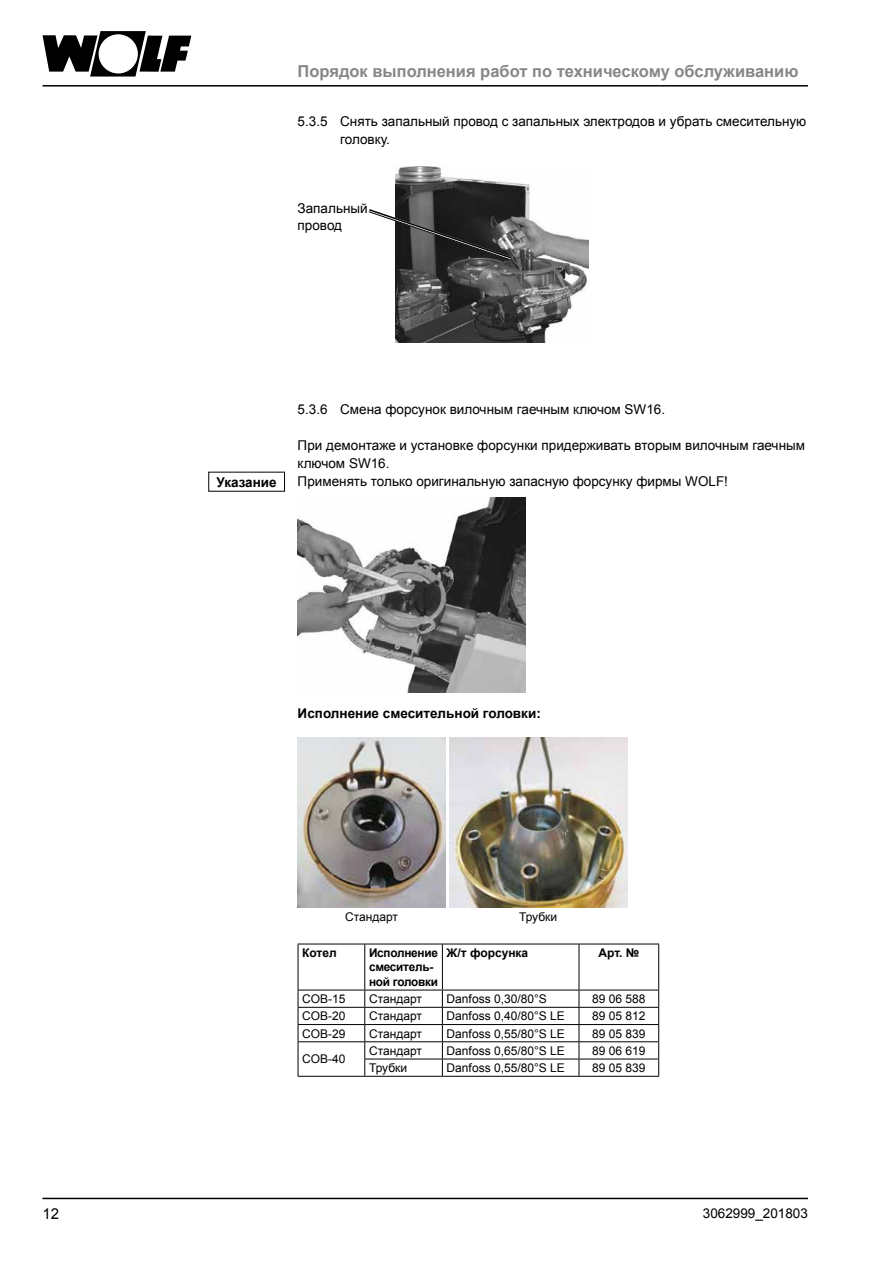
<style>
.page{position:relative;width:893px;height:1263px;background:#fff}
.page>*{position:absolute;margin:0;border:0;box-sizing:border-box;transform-origin:0 0}
.t1{font:700 16.5px "Arial";color:#878787}
.t2{font:15px "Arial";color:#000}
.t3{font:13.5px/18px "Arial";color:#000}
.t4{font:700 13.5px "Arial";color:#000}
.t5{font:12px "Arial";color:#000}
.t6{font:700 12px/14.4px "Arial";letter-spacing:-.02em;color:#000}
.t7{font:700 12px "Arial";color:#000}
</style>
<div class="page">
<svg style="left:43px;top:31px;width:148px;height:46px"></svg>
<hr style="left:43px;top:85px;width:765px;height:2px;background:#000">
<hr style="left:43px;top:1198px;width:765px;height:1px;background:#000">
<img style="left:395px;top:166px;width:194px;height:177px">
<svg style="left:368px;top:207px;width:146px;height:55px"></svg>
<img style="left:298px;top:497px;width:227px;height:196px">
<img style="left:298px;top:737px;width:147px;height:170px">
<img style="left:449px;top:738px;width:178px;height:170px">
<hr style="left:298px;top:1076px;width:67px;height:1px;background:#000">
<hr style="left:298px;top:944px;width:67px;height:1px;background:#000">
<hr style="left:298px;top:944px;width:1px;height:46px;background:#000">
<hr style="left:365px;top:944px;width:77px;height:1px;background:#000">
<hr style="left:364px;top:944px;width:1px;height:46px;background:#000">
<hr style="left:442px;top:944px;width:137px;height:1px;background:#000">
<hr style="left:442px;top:944px;width:1px;height:46px;background:#000">
<hr style="left:579px;top:944px;width:80px;height:1px;background:#000">
<hr style="left:579px;top:944px;width:1px;height:46px;background:#000">
<hr style="left:658px;top:944px;width:1px;height:46px;background:#000">
<hr style="left:298px;top:990px;width:67px;height:1px;background:#000">
<hr style="left:365px;top:990px;width:77px;height:1px;background:#000">
<hr style="left:442px;top:990px;width:137px;height:1px;background:#000">
<hr style="left:579px;top:990px;width:80px;height:1px;background:#000">
<hr style="left:298px;top:1007px;width:67px;height:1px;background:#000">
<hr style="left:365px;top:1007px;width:77px;height:1px;background:#000">
<hr style="left:442px;top:1007px;width:137px;height:1px;background:#000">
<hr style="left:579px;top:1007px;width:80px;height:1px;background:#000">
<hr style="left:298px;top:1024px;width:67px;height:1px;background:#000">
<hr style="left:365px;top:1024px;width:77px;height:1px;background:#000">
<hr style="left:442px;top:1024px;width:137px;height:1px;background:#000">
<hr style="left:579px;top:1024px;width:80px;height:1px;background:#000">
<hr style="left:298px;top:1041px;width:67px;height:1px;background:#000">
<svg style="left:298px;top:990px;width:1px;height:86px"></svg>
<hr style="left:365px;top:1041px;width:77px;height:1px;background:#000">
<hr style="left:442px;top:1041px;width:137px;height:1px;background:#000">
<hr style="left:579px;top:1041px;width:80px;height:1px;background:#000">
<hr style="left:364px;top:1059px;width:78px;height:1px;background:#000">
<svg style="left:364px;top:990px;width:1px;height:86px"></svg>
<hr style="left:442px;top:1059px;width:137px;height:1px;background:#000">
<svg style="left:442px;top:990px;width:1px;height:86px"></svg>
<hr style="left:579px;top:1059px;width:80px;height:1px;background:#000">
<svg style="left:579px;top:990px;width:1px;height:86px"></svg>
<svg style="left:658px;top:990px;width:1px;height:86px"></svg>
<hr style="left:365px;top:1076px;width:77px;height:1px;background:#000">
<hr style="left:442px;top:1076px;width:137px;height:1px;background:#000">
<hr style="left:579px;top:1076px;width:80px;height:1px;background:#000">
<p class="t1" style="left:298px;top:60px;width:502px">Порядок выполнения работ по техническому обслуживанию</p>
<p class="t3" style="left:340px;top:112px;width:468px;text-indent:-43px">5.3.5 Снять запальный провод с запальных электродов и убрать смесительную головку.</p>
<p class="t3" style="left:298px;top:201px;width:72px;line-height:16.2px">Запальный провод</p>
<p class="t4" style="left:216px;top:473px;width:62px">Указание</p>
<p class="t3" style="left:298px;top:400px;width:369px">5.3.6 Смена форсунок вилочным гаечным ключом SW16.</p>
<p class="t3" style="left:298px;top:436px;width:509px">При демонтаже и установке форсунки придерживать вторым вилочным гаечным ключом SW16.<br>Применять только оригинальную запасную форсунку фирмы WOLF!</p>
<p class="t4" style="left:298px;top:704px;width:245px">Исполнение смесительной головки:</p>
<p class="t5" style="left:345px;top:909px;width:54px">Стандарт</p>
<p class="t5" style="left:519px;top:909px;width:40px">Трубки</p>
<p class="t6" style="left:302px;top:946px;width:36px">Котел</p>
<p class="t6" style="left:369px;top:946px;width:70px">Исполнение смеситель&shy;ной головки</p>
<p class="t7" style="left:447px;top:945px;width:83px">Ж/т форсунка</p>
<p class="t6" style="left:598px;top:946px;width:42px">Арт. №</p>
<p class="t5" style="left:302px;top:991px;width:45px">COB-15</p>
<p class="t5" style="left:369px;top:991px;width:54px">Стандарт</p>
<p class="t5" style="left:447px;top:991px;width:102px">Danfoss 0,30/80°S</p>
<p class="t5" style="left:592px;top:991px;width:55px">89 06 588</p>
<p class="t5" style="left:302px;top:1008px;width:45px">COB-20</p>
<p class="t5" style="left:369px;top:1008px;width:54px">Стандарт</p>
<p class="t5" style="left:447px;top:1008px;width:120px">Danfoss 0,40/80°S LE</p>
<p class="t5" style="left:592px;top:1008px;width:55px">89 05 812</p>
<p class="t5" style="left:302px;top:1025px;width:45px">COB-29</p>
<p class="t5" style="left:369px;top:1025px;width:54px">Стандарт</p>
<p class="t5" style="left:447px;top:1025px;width:120px">Danfoss 0,55/80°S LE</p>
<p class="t5" style="left:592px;top:1025px;width:55px">89 05 839</p>
<p class="t5" style="left:302px;top:1051px;width:45px">COB-40</p>
<p class="t5" style="left:369px;top:1043px;width:54px">Стандарт</p>
<p class="t5" style="left:447px;top:1043px;width:120px">Danfoss 0,65/80°S LE</p>
<p class="t5" style="left:592px;top:1043px;width:55px">89 06 619</p>
<p class="t5" style="left:369px;top:1060px;width:40px">Трубки</p>
<p class="t5" style="left:447px;top:1060px;width:120px">Danfoss 0,55/80°S LE</p>
<p class="t5" style="left:592px;top:1060px;width:55px">89 05 839</p>
<p class="t2" style="left:43px;top:1203px;width:18px">12</p>
<p class="t3" style="left:703px;top:1204px;width:107px">3062999_201803</p>
</div>
